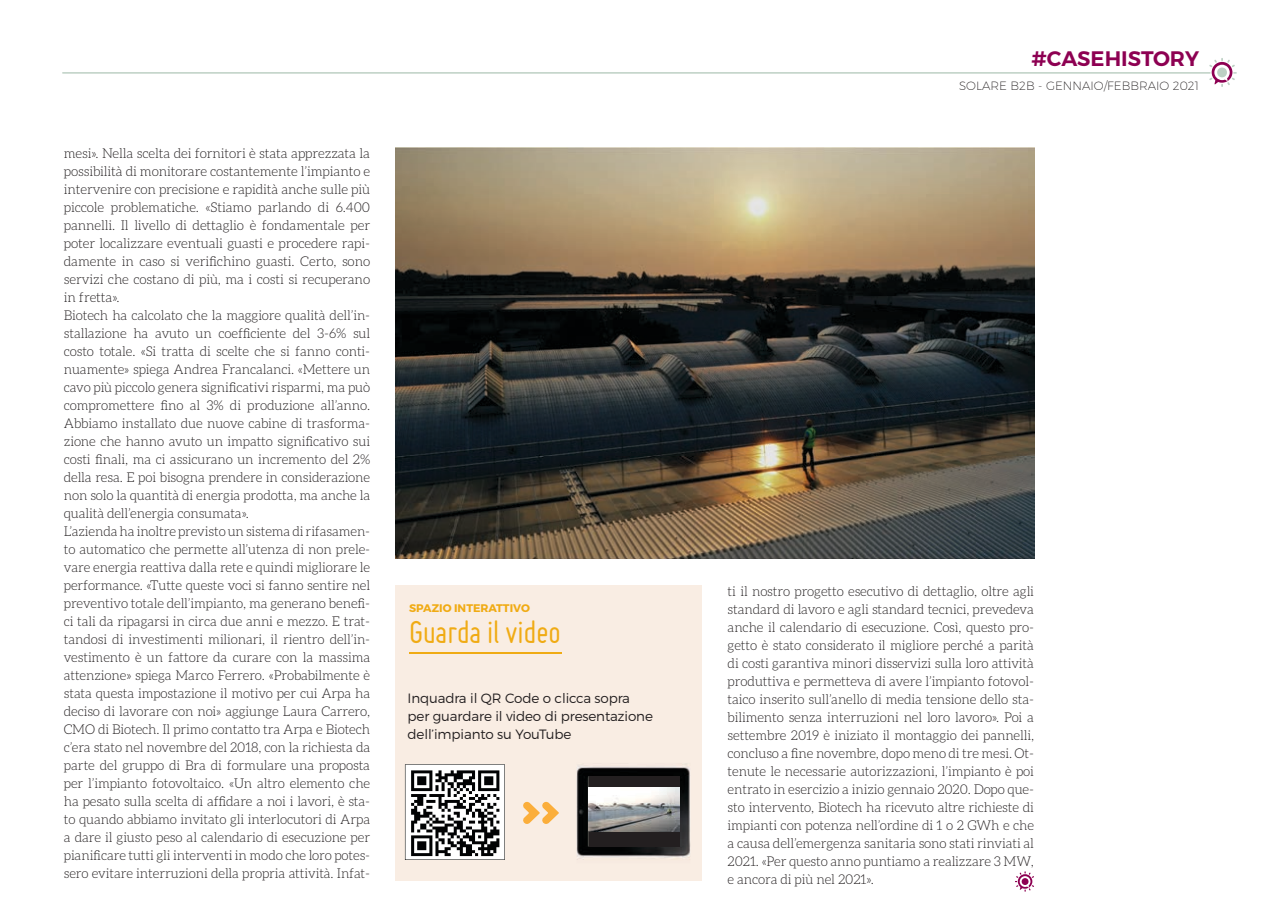
<style>
.page{position:relative;width:1263px;height:915px;background:#fff}
.page>*{position:absolute;margin:0;border:0;box-sizing:border-box;transform-origin:0 0}
.t1{font:34.5px "Miso";color:#f0ab14}
.t2{font:600 21px "Montserrat";color:#8d0052}
.t3{font:300 13.5px/18px "Aleo";letter-spacing:-.01em;color:#231f20}
.t4{font:300 13.5px/18px "Montserrat";letter-spacing:-.01em;color:#231f20}
.t5{font:200 12px "Montserrat";color:#231f20}
.t6{font:700 11.1px "Montserrat";color:#f0ab14}
</style>
<div class="page">
<svg style="left:1209px;top:58px;width:27px;height:29px"></svg>
<hr style="left:62px;top:72px;width:1148px;height:2px;background:#bdd0c4">
<img style="left:395px;top:148px;width:638px;height:411px">
<div style="left:395px;top:585px;width:307px;height:295px;background:#f9ede3"></div>
<hr style="left:409px;top:652px;width:152px;height:1px;background:#f0ab14">
<svg style="left:405px;top:764px;width:99px;height:95px;background:#949494"></svg>
<img style="left:576px;top:763px;width:114px;height:97px">
<div style="left:588px;top:776px;width:91px;height:70px;background:#231f20"></div>
<img style="left:588px;top:787px;width:91px;height:44px">
<svg style="left:523px;top:801px;width:35px;height:23px"></svg>
<svg style="left:1015px;top:871px;width:18px;height:20px"></svg>
<p class="t3" style="left:64px;top:144px;width:308px">mesi». Nella scelta dei fornitori è stata apprezzata la possibilità di monitorare costantemente l’impianto e intervenire con precisione e rapidità anche sulle più piccole problematiche. «Stiamo parlando di 6.400 pannelli. Il livello di dettaglio è fondamentale per poter localizzare eventuali guasti e procedere rapi&shy;damente in caso si verifichino guasti. Certo, sono servizi che costano di più, ma i costi si recuperano in fretta».<br>Biotech ha calcolato che la maggiore qualità dell’in&shy;stallazione ha avuto un coefficiente del 3-6% sul costo totale. «Si tratta di scelte che si fanno conti&shy;nuamente» spiega Andrea Francalanci. «Mettere un cavo più piccolo genera significativi risparmi, ma può compromettere fino al 3% di produzione all’anno.<br>Abbiamo installato due nuove cabine di trasforma&shy;zione che hanno avuto un impatto significativo sui costi finali, ma ci assicurano un incremento del 2% della resa. E poi bisogna prendere in considerazione non solo la quantità di energia prodotta, ma anche la qualità dell’energia consumata».<br>L’azienda ha inoltre previsto un sistema di rifasamen&shy;to automatico che permette all’utenza di non prele&shy;vare energia reattiva dalla rete e quindi migliorare le performance. «Tutte queste voci si fanno sentire nel preventivo totale dell’impianto, ma generano benefi&shy;ci tali da ripagarsi in circa due anni e mezzo. E trat&shy;tandosi di investimenti milionari, il rientro dell’in&shy;vestimento è un fattore da curare con la massima attenzione» spiega Marco Ferrero. «Probabilmente è stata questa impostazione il motivo per cui Arpa ha deciso di lavorare con noi» aggiunge Laura Carrero, CMO di Biotech. Il primo contatto tra Arpa e Biotech c’era stato nel novembre del 2018, con la richiesta da parte del gruppo di Bra di formulare una proposta per l’impianto fotovoltaico. «Un altro elemento che ha pesato sulla scelta di affidare a noi i lavori, è sta&shy;to quando abbiamo invitato gli interlocutori di Arpa a dare il giusto peso al calendario di esecuzione per pianificare tutti gli interventi in modo che loro potes&shy;sero evitare interruzioni della propria attività. Infat-</p>
<p class="t6" style="left:409px;top:601px;width:122px">SPAZIO INTERATTIVO</p>
<h1 class="t1" style="left:409px;top:613px;width:153px">Guarda il video</h1>
<p class="t4" style="left:407px;top:688px;width:247px">Inquadra il QR Code o clicca sopra per guardare il video di presentazione dell’impianto su YouTube</p>
<h2 class="t2" style="left:1031px;top:45px;width:169px">#CASEHISTORY</h2>
<p class="t5" style="left:958px;top:78px;width:241px">SOLARE B2B - GENNAIO/FEBBRAIO 2021</p>
<p class="t3" style="left:727px;top:582px;width:308px;text-align:justify">ti il nostro progetto esecutivo di dettaglio, oltre agli standard di lavoro e agli standard tecnici, prevedeva anche il calendario di esecuzione. Così, questo pro&shy;getto è stato considerato il migliore perché a parità di costi garantiva minori disservizi sulla loro attività produttiva e permetteva di avere l’impianto fotovol&shy;taico inserito sull’anello di media tensione dello sta&shy;bilimento senza interruzioni nel loro lavoro». Poi a settembre 2019 è iniziato il montaggio dei pannelli, concluso a fine novembre, dopo meno di tre mesi. Ot&shy;tenute le necessarie autorizzazioni, l’impianto è poi entrato in esercizio a inizio gennaio 2020. Dopo que&shy;sto intervento, Biotech ha ricevuto altre richieste di impianti con potenza nell’ordine di 1 o 2 GWh e che a causa dell’emergenza sanitaria sono stati rinviati al 2021. «Per questo anno puntiamo a realizzare 3 MW, e ancora di più nel 2021».</p>
</div>
